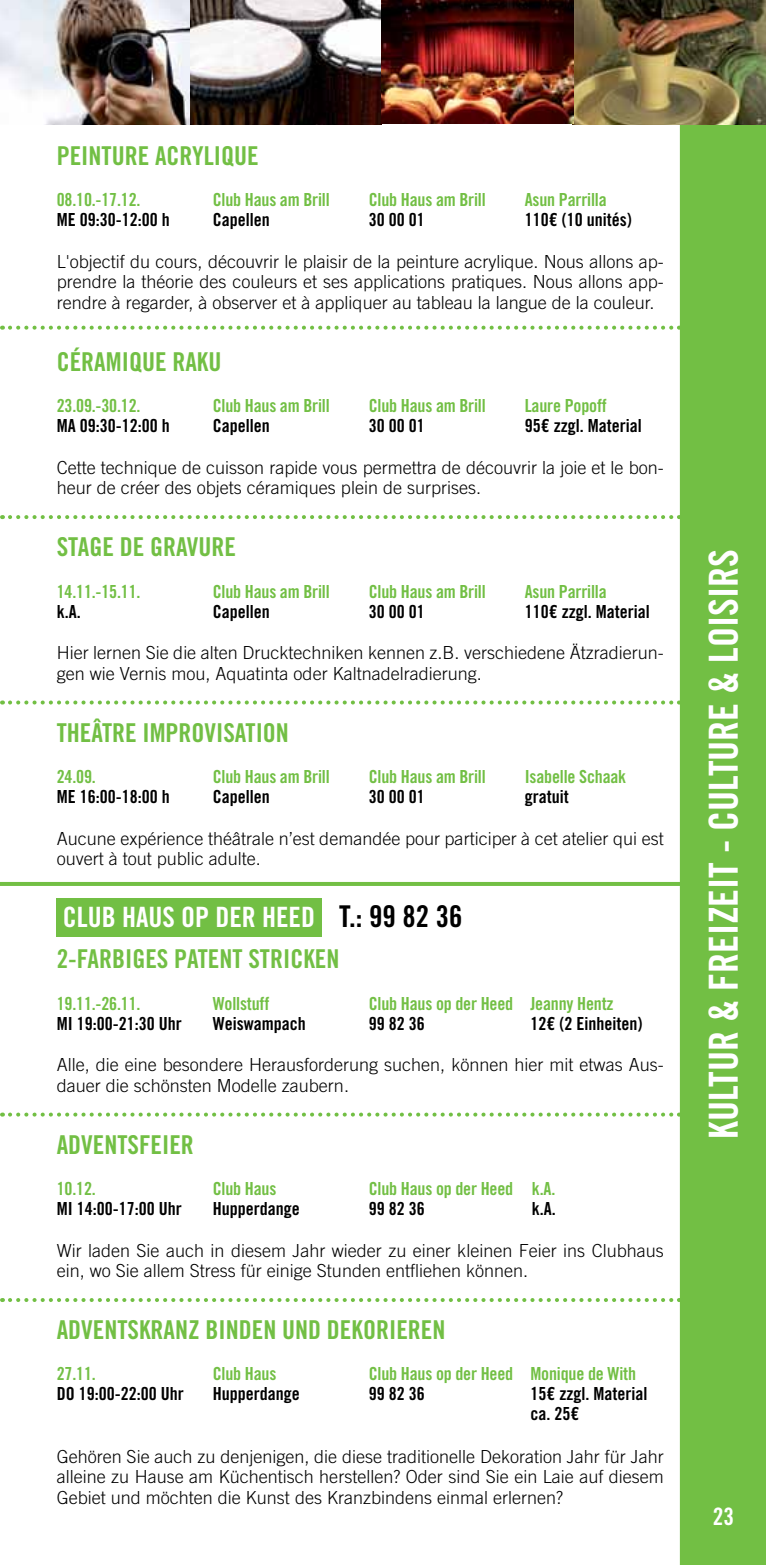
<style>
.page{position:relative;width:766px;height:1565px;background:#fff}
.page>*{position:absolute;margin:0;border:0;box-sizing:border-box;transform-origin:0 0}
.t1{font:40px "Trade Gothic LT Std Bd Cn 20";color:#fff}
.t2{font:300 30px "Trade Gothic LT Std";color:#fff}
.t3{font:28px "Trade Gothic LT Std Bd Cn 20";color:#fff}
.t4{font:26px "Trade Gothic LT Std Bd Cn 20";color:#72bf44}
.t5{font:24px "Trade Gothic LT Std Bd Cn 20";color:#fff}
.t6{font:300 18px/20.6px "Trade Gothic LT Std";color:#000}
.t7{font:18px "Trade Gothic LT Std Bd Cn 20";letter-spacing:-.01em;color:#72bf44}
.t8{font:18px/20px "Trade Gothic LT Std Bd Cn 20";color:#000}
.s1{font-size:30px;color:#000}
</style>
<div class="page">
<div style="left:679px;top:124px;width:86px;height:1441px;background:#72bf44"></div>
<img style="left:0;top:0;width:190px;height:124px">
<svg style="left:190px;top:0;width:191px;height:124px"></svg>
<img style="left:573px;top:0;width:192px;height:124px">
<img style="left:381px;top:0;width:192px;height:124px">
<svg style="left:10px;top:1298px;width:669px;height:4px"></svg>
<svg style="left:10px;top:326px;width:669px;height:4px"></svg>
<svg style="left:10px;top:515px;width:669px;height:4px"></svg>
<svg style="left:10px;top:700px;width:669px;height:4px"></svg>
<svg style="left:10px;top:1112px;width:669px;height:4px"></svg>
<hr style="left:0;top:882px;width:697px;height:4px;background:#72bf44">
<div style="left:57px;top:898px;width:265px;height:39px;background:#72bf44"></div>
<h3 class="t4" style="left:57px;top:140px;width:203px">Peinture acrylique</h3>
<p class="t7" style="left:57px;top:189px;width:85px">08.10.-17.12.</p>
<p class="t8" style="left:57px;top:209px;width:114px">ME 09:30-12:00 h</p>
<p class="t7" style="left:213px;top:189px;width:118px">Club Haus am Brill</p>
<p class="t8" style="left:213px;top:209px;width:58px">Capellen</p>
<p class="t7" style="left:368px;top:189px;width:118px">Club Haus am Brill</p>
<p class="t8" style="left:368px;top:209px;width:57px">30 00 01</p>
<p class="t7" style="left:524px;top:189px;width:83px">Asun Parrilla</p>
<p class="t8" style="left:524px;top:209px;width:108px">110€ (10 unités)</p>
<p class="t6" style="left:57px;top:251px;width:608px;text-align:justify">L'objectif du cours, découvrir le plaisir de la peinture acrylique. Nous allons ap&shy;prendre la théorie des couleurs et ses applications pratiques. Nous allons app&shy;rendre à regarder, à observer et à appliquer au tableau la langue de la couleur.</p>
<h3 class="t4" style="left:57px;top:346px;width:166px">Céramique RaKu</h3>
<p class="t7" style="left:57px;top:395px;width:85px">23.09.-30.12.</p>
<p class="t8" style="left:57px;top:415px;width:114px">MA 09:30-12:00 h</p>
<p class="t7" style="left:524px;top:395px;width:83px">Laure Popoff</p>
<p class="t8" style="left:524px;top:415px;width:118px">95€ zzgl. Material</p>
<p class="t6" style="left:57px;top:457px;width:608px">Cette technique de cuisson rapide vous permettra de découvrir la joie et le bon&shy;heur de créer des objets céramiques plein de surprises.</p>
<h3 class="t4" style="left:57px;top:531px;width:181px">Stage de gravure</h3>
<p class="t7" style="left:57px;top:580px;width:85px">14.11.-15.11.</p>
<p class="t8" style="left:57px;top:601px;width:25px">k.A.</p>
<p class="t7" style="left:213px;top:395px;width:118px">Club Haus am Brill</p>
<p class="t8" style="left:213px;top:415px;width:58px">Capellen</p>
<p class="t7" style="left:368px;top:395px;width:118px">Club Haus am Brill</p>
<p class="t8" style="left:368px;top:415px;width:57px">30 00 01</p>
<p class="t7" style="left:213px;top:580px;width:118px">Club Haus am Brill</p>
<p class="t8" style="left:213px;top:601px;width:58px">Capellen</p>
<p class="t7" style="left:368px;top:580px;width:118px">Club Haus am Brill</p>
<p class="t8" style="left:368px;top:601px;width:57px">30 00 01</p>
<p class="t7" style="left:524px;top:580px;width:83px">Asun Parrilla</p>
<p class="t8" style="left:524px;top:601px;width:126px">110€ zzgl. Material</p>
<p class="t6" style="left:57px;top:642px;width:608px">Hier lernen Sie die alten Drucktechniken kennen z.B. verschiedene Ätzradierun&shy;gen wie Vernis mou, Aquatinta oder Kaltnadelradierung.</p>
<h3 class="t4" style="left:57px;top:717px;width:234px">Theâtre improvisation</h3>
<p class="t7" style="left:57px;top:765px;width:41px">24.09.</p>
<p class="t8" style="left:57px;top:786px;width:114px">ME 16:00-18:00 h</p>
<p class="t7" style="left:524px;top:765px;width:103px">Isabelle Schaak</p>
<p class="t8" style="left:524px;top:786px;width:45px">gratuit</p>
<p class="t6" style="left:57px;top:828px;width:608px">Aucune expérience théâtrale n’est demandée pour participer à cet atelier qui est ouvert à tout public adulte.</p>
<p class="t7" style="left:213px;top:765px;width:118px">Club Haus am Brill</p>
<p class="t8" style="left:213px;top:786px;width:58px">Capellen</p>
<p class="t7" style="left:368px;top:765px;width:118px">Club Haus am Brill</p>
<p class="t8" style="left:368px;top:786px;width:57px">30 00 01</p>
<h3 class="t3" style="left:63px;top:900px;width:401px">Club haus op der heed <span class="s1">T.: 99 82 36</span></h3>
<h3 class="t4" style="left:57px;top:943px;width:284px">2-farbiges Patent stricken</h3>
<p class="t7" style="left:57px;top:992px;width:85px">19.11.-26.11.</p>
<p class="t8" style="left:57px;top:1013px;width:126px">MI 19:00-21:30 Uhr</p>
<p class="t7" style="left:213px;top:992px;width:58px">Wollstuff</p>
<p class="t8" style="left:213px;top:1013px;width:94px">Weiswampach</p>
<p class="t7" style="left:368px;top:992px;width:146px">Club Haus op der Heed</p>
<p class="t8" style="left:368px;top:1013px;width:57px">99 82 36</p>
<p class="t7" style="left:530px;top:992px;width:84px">Jeanny Hentz</p>
<p class="t8" style="left:530px;top:1013px;width:113px">12€ (2 Einheiten)</p>
<p class="t6" style="left:57px;top:1054px;width:608px">Alle, die eine besondere Herausforderung suchen, können hier mit etwas Aus&shy;dauer die schönsten Modelle zaubern.</p>
<h3 class="t4" style="left:57px;top:1129px;width:139px">Adventsfeier</h3>
<p class="t7" style="left:57px;top:1177px;width:41px">10.12.</p>
<p class="t8" style="left:57px;top:1198px;width:126px">MI 14:00-17:00 Uhr</p>
<p class="t7" style="left:213px;top:1177px;width:65px">Club Haus</p>
<p class="t8" style="left:213px;top:1198px;width:88px">Hupperdange</p>
<p class="t7" style="left:368px;top:1177px;width:146px">Club Haus op der Heed</p>
<p class="t8" style="left:368px;top:1198px;width:57px">99 82 36</p>
<p class="t7" style="left:531px;top:1177px;width:25px">k.A.</p>
<p class="t8" style="left:531px;top:1198px;width:25px">k.A.</p>
<p class="t6" style="left:57px;top:1240px;width:608px">Wir laden Sie auch in diesem Jahr wieder zu einer kleinen Feier ins Clubhaus ein, wo Sie allem Stress für einige Stunden entfliehen können.</p>
<h3 class="t4" style="left:57px;top:1314px;width:390px">Adventskranz binden und dekorieren</h3>
<p class="t7" style="left:57px;top:1363px;width:41px">27.11.</p>
<p class="t8" style="left:57px;top:1384px;width:128px">DO 19:00-22:00 Uhr</p>
<p class="t7" style="left:213px;top:1363px;width:65px">Club Haus</p>
<p class="t8" style="left:213px;top:1384px;width:88px">Hupperdange</p>
<p class="t7" style="left:368px;top:1363px;width:146px">Club Haus op der Heed</p>
<p class="t8" style="left:368px;top:1384px;width:57px">99 82 36</p>
<p class="t7" style="left:530px;top:1363px;width:107px">Monique de With</p>
<p class="t8" style="left:530px;top:1384px;width:118px">15€ zzgl. Material ca. 25€</p>
<p class="t6" style="left:57px;top:1446px;width:608px;text-align:justify">Gehören Sie auch zu denjenigen, die diese traditionelle Dekoration Jahr für Jahr alleine zu Hause am Küchentisch herstellen? Oder sind Sie ein Laie auf diesem Gebiet und möchten die Kunst des Kranzbindens einmal erlernen?</p>
<h2 class="t2" style="left:705px;top:1034px;width:505px;rotate:-90deg">programmübersicht - sommaire</h2>
<h1 class="t1" style="left:699px;top:1139px;width:591px;rotate:-90deg">kultur &amp; freizeit - culture &amp; loisirs</h1>
<h3 class="t5" style="left:712px;top:1501px;width:23px">23</h3>
</div>
